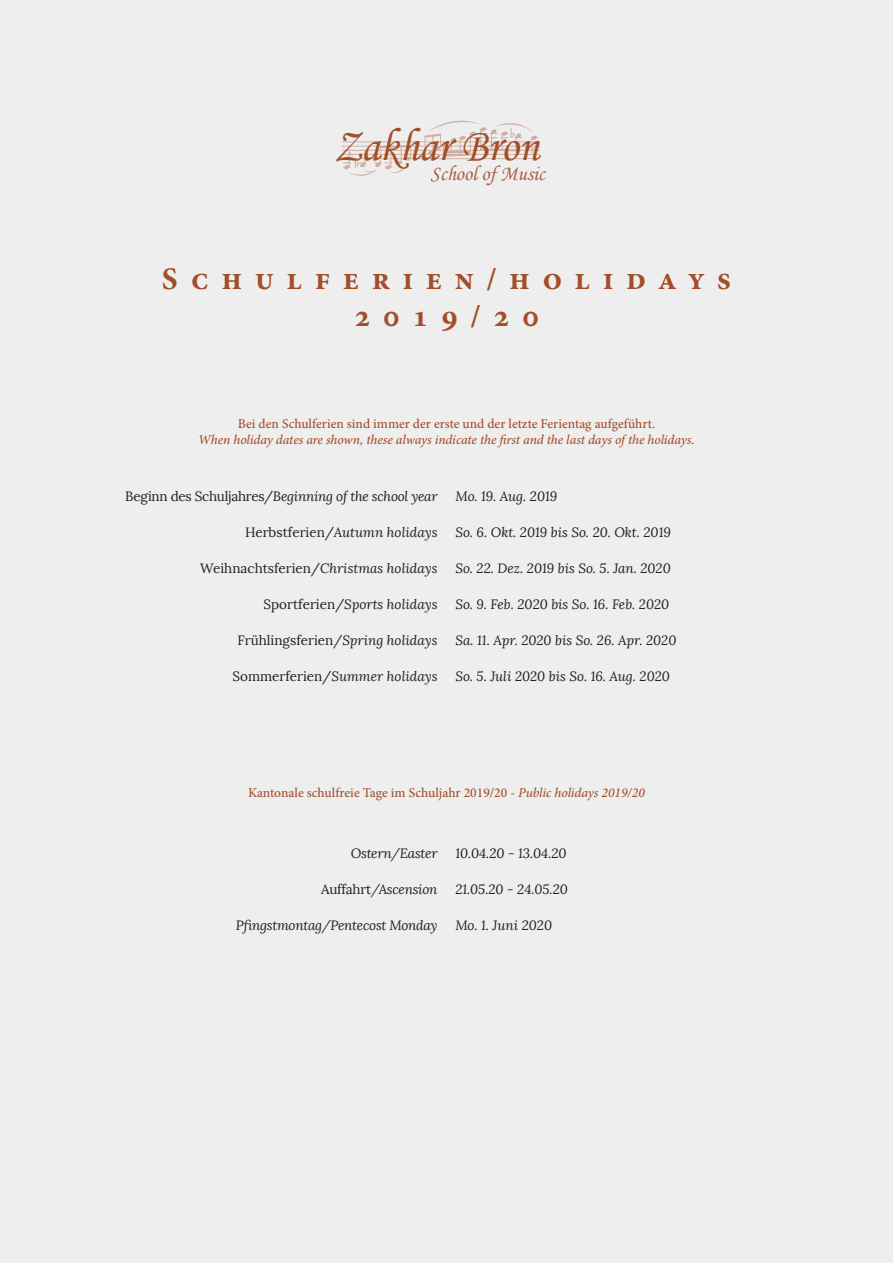
<style>
.page{position:relative;width:893px;height:1263px;background:#eeeeef}
.page>*{position:absolute;margin:0;border:0;box-sizing:border-box;transform-origin:0 0}
.t1{font:46.95px "Monotype Corsiva";color:#a24f28;scale:.95 1}
.t2{font:700 31.5px/37.8px "Minion Pro";letter-spacing:.4em;color:#a34e28;text-align:center}
.t3{font:21.3px "Monotype Corsiva";color:#a24f28;scale:.95 1}
.t4{font:italic 13.5px "Lora";color:#231f20}
.t5{font:500 13.5px "Minion Pro";color:#a34e28}
.t6{font:italic 13.5px "Lora";letter-spacing:-.02em;color:#231f20}
.t7{font:italic 500 13.5px "Minion Pro";letter-spacing:-.005em;color:#a34e28}
.t8{font:13.5px "Lora";color:#231f20}
.s1{font-style:normal}
.s2{font-style:italic}
</style>
<div class="page">
<hr style="left:342px;top:142px;width:198px;height:1px;background:#a24f28">
<hr style="left:342px;top:146px;width:198px;height:1px;background:#a24f28">
<hr style="left:342px;top:150px;width:198px;height:1px;background:#a24f28">
<hr style="left:342px;top:154px;width:198px;height:1px;background:#a24f28">
<hr style="left:342px;top:158px;width:198px;height:1px;background:#a24f28">
<svg style="left:343px;top:121px;width:195px;height:55px"></svg>
<h1 class="t1" style="left:334px;top:117px;width:218px">Zakhar Bron</h1>
<h3 class="t3" style="left:431px;top:161px;width:122px">School of Music</h3>
<h2 class="t2" style="left:162px;top:259px;width:571px">Schulferien/holidays<br>2019/20</h2>
<p class="t5" style="left:238px;top:414px;width:419px">Bei den Schulferien sind immer der erste und der letzte Ferientag aufgeführt.</p>
<p class="t7" style="left:198px;top:430px;width:498px">When holiday dates are shown, these always indicate the first and the last days of the holidays.</p>
<p class="t6" style="left:125px;top:488px;width:314px"><span class="s1">Beginn des Schuljahres/</span>Beginning of the school year</p>
<p class="t4" style="left:245px;top:524px;width:194px"><span class="s1">Herbstferien/</span>Autumn holidays</p>
<p class="t8" style="left:200px;top:560px;width:239px">Weihnachtsferien/<span class="s2">Christmas holidays</span></p>
<p class="t4" style="left:264px;top:596px;width:175px"><span class="s1">Sportferien/</span>Sports holidays</p>
<p class="t8" style="left:238px;top:632px;width:201px">Frühlingsferien/<span class="s2">Spring holidays</span></p>
<p class="t4" style="left:233px;top:668px;width:206px"><span class="s1">Sommerferien/</span>Summer holidays</p>
<p class="t4" style="left:455px;top:488px;width:103px">Mo. 19. Aug. 2019</p>
<p class="t4" style="left:455px;top:524px;width:217px">So. 6. Okt. 2019 bis So. 20. Okt. 2019</p>
<p class="t4" style="left:455px;top:560px;width:217px">So. 22. Dez. 2019 bis So. 5. Jan. 2020</p>
<p class="t4" style="left:455px;top:596px;width:215px">So. 9. Feb. 2020 bis So. 16. Feb. 2020</p>
<p class="t4" style="left:455px;top:632px;width:222px">Sa. 11. Apr. 2020 bis So. 26. Apr. 2020</p>
<p class="t4" style="left:455px;top:668px;width:216px">So. 5. Juli 2020 bis So. 16. Aug. 2020</p>
<p class="t5" style="left:248px;top:783px;width:398px">Kantonale schulfreie Tage im Schuljahr 2019/20 - <span class="s2">Public holidays 2019/20</span></p>
<p class="t6" style="left:351px;top:844px;width:88px">Ostern/Easter</p>
<p class="t6" style="left:321px;top:880px;width:118px"><span class="s1">Auffahrt</span>/Ascension</p>
<p class="t6" style="left:236px;top:916px;width:203px">Pfingstmontag/Pentecost Monday</p>
<p class="t4" style="left:455px;top:844px;width:113px">10.04.20 - 13.04.20</p>
<p class="t4" style="left:455px;top:880px;width:114px">21.05.20 - 24.05.20</p>
<p class="t4" style="left:455px;top:916px;width:98px">Mo. 1. Juni 2020</p>
</div>
